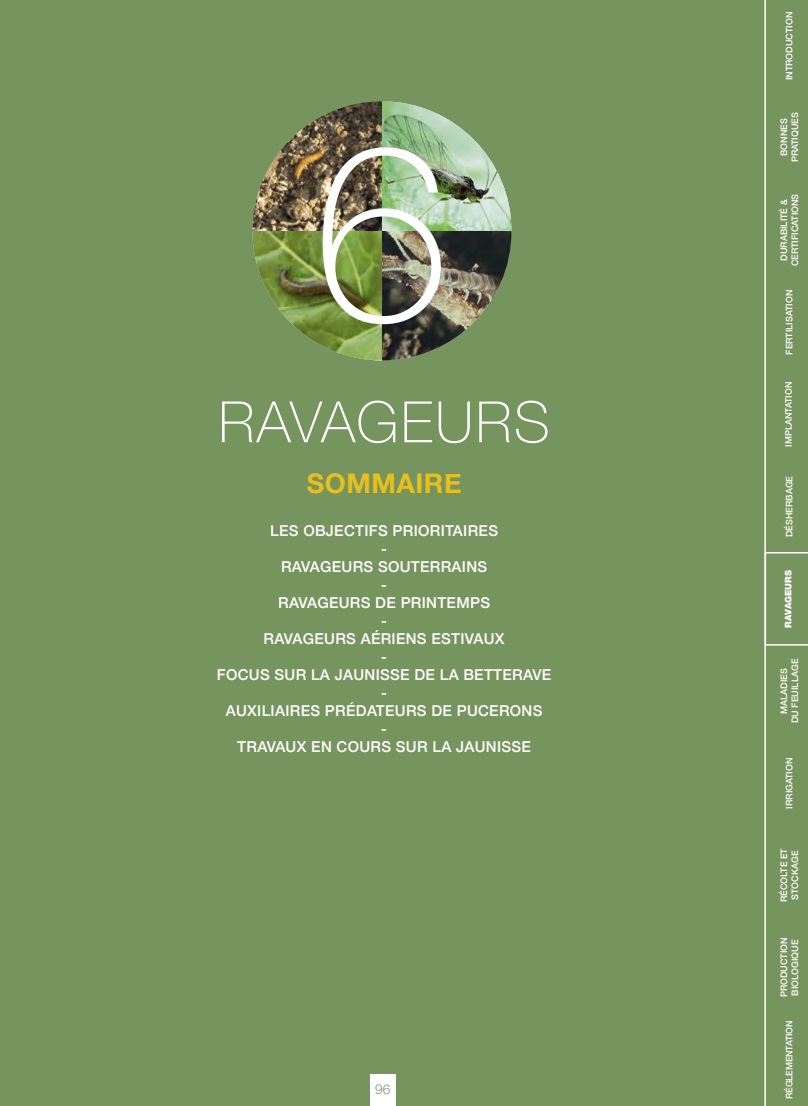
<style>
.page{position:relative;width:808px;height:1106px;background:#76945d}
.page>*{position:absolute;margin:0;border:0;box-sizing:border-box;transform-origin:0 0}
.t1{font:100 247.5px "Helvetica Neue";color:#fff}
.t2{font:100 57px "Helvetica Neue";letter-spacing:.04em;color:#fff}
.t3{font:700 27px "Helvetica Neue";letter-spacing:.02em;color:#e7c01f}
.t4{font:500 15px/18px "Helvetica Neue";letter-spacing:.02em;color:#fff;text-align:center}
.t5{font:300 13.5px "Helvetica Neue";color:#76945d}
.t6{font:500 9px/10.8px "Helvetica Neue";color:#fff;text-align:center}
.t7{font:500 9px "Helvetica Neue";letter-spacing:-.02em;color:#fff}
.t8{font:900 9px "Helvetica Neue";color:#fff}
</style>
<div class="page">
<div style="left:370px;top:1074px;width:25px;height:32px;background:#fff"></div>
<svg style="left:766px;top:552px;width:42px;height:94px"></svg>
<hr style="left:764px;top:0;width:2px;height:1106px;background:#fff">
<img style="left:252px;top:101px;width:259px;height:259px">
<img style="left:382px;top:231px;width:129px;height:129px">
<h1 class="t1" style="left:312px;top:45px;width:139px">6</h1>
<h2 class="t2" style="left:218px;top:379px;width:333px">RAVAGEURS</h2>
<h3 class="t3" style="left:307px;top:462px;width:156px">SOMMAIRE</h3>
<p class="t4" style="left:217px;top:520px;width:336px">LES OBJECTIFS PRIORITAIRES<br>-<br>RAVAGEURS SOUTERRAINS<br>-<br>RAVAGEURS DE PRINTEMPS<br>-<br>RAVAGEURS AÉRIENS ESTIVAUX<br>-<br>FOCUS SUR LA JAUNISSE DE LA BETTERAVE -<br>AUXILIAIRES PRÉDATEURS DE PUCERONS<br>-<br>TRAVAUX EN COURS SUR LA JAUNISSE</p>
<p class="t5" style="left:375px;top:1077px;width:17px">96</p>
<p class="t6" style="left:783px;top:80px;width:70px;rotate:-90deg">INTRODUCTION</p>
<p class="t6" style="left:778px;top:162px;width:52px;rotate:-90deg">BONNES<br>PRATIQUES</p>
<p class="t6" style="left:778px;top:266px;width:74px;rotate:-90deg">DURABILITÉ &amp;<br>CERTIFICATIONS</p>
<p class="t6" style="left:783px;top:355px;width:66px;rotate:-90deg">FERTILISATION</p>
<p class="t6" style="left:782px;top:447px;width:67px;rotate:-90deg">IMPLANTATION</p>
<p class="t6" style="left:783px;top:537px;width:63px;rotate:-90deg">DÉSHERBAGE</p>
<p class="t8" style="left:783px;top:627px;width:59px;rotate:-90deg">RAVAGEURS</p>
<p class="t6" style="left:778px;top:723px;width:66px;rotate:-90deg">MALADIES<br>DU FEUILLAGE</p>
<p class="t6" style="left:783px;top:808px;width:52px;rotate:-90deg">IRRIGATION</p>
<p class="t6" style="left:778px;top:902px;width:56px;text-align:left;rotate:-90deg">RÉCOLTE ET<br>STOCKAGE</p>
<p class="t6" style="left:778px;top:997px;width:61px;text-align:left;rotate:-90deg">PRODUCTION<br>BIOLOGIQUE</p>
<p class="t7" style="left:782px;top:1099px;width:80px;rotate:-90deg">RÉGLEMENTATION</p>
</div>
